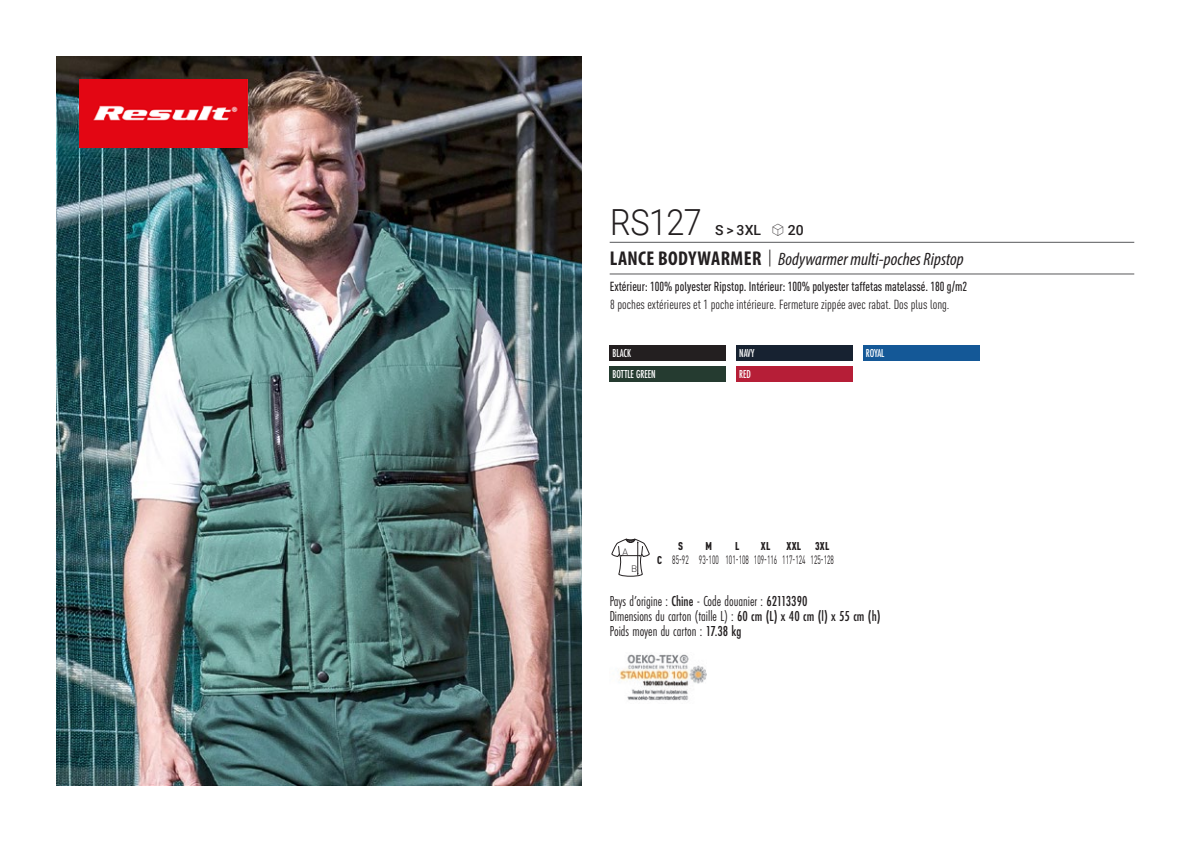
<style>
.page{position:relative;width:1191px;height:842px;background:#fff}
.page>*{position:absolute;margin:0;border:0;box-sizing:border-box;transform-origin:0 0}
.t1{font:300 36px "Roboto";letter-spacing:-.015em;color:#231f20;scale:.9 1}
.t2{font:italic 18px "Myriad Variable Concept";color:#231f20}
.t3{font:15px "Futura PT Cond";color:#231f20;scale:.95 1}
.t4{font:500 14px "Roboto";color:#231f20}
.grammage_2020{font:500 condensed 13px "DIN Pro";color:#231f20;scale:.95 1}
.t5{font:condensed 13px "DIN Pro";color:#231f20}
._88_tailles_tab_maig{font:12px "DIN Pro";color:#231f20;scale:.55 1}
.Coloris_nuancier_bla{font:500 12px "Futura PT Cond";letter-spacing:-.01em;color:#fff;scale:.9 1}
._88_tailles_tab_maig-2{font:900 condensed 11.2px "DIN Pro";letter-spacing:.02em;color:#231f20;scale:.95 1}
.t6{font:300 9.2px "DIN";color:#231f20}
.s1{font-family:"Linotype Shapeshifter";font-weight:400;font-size:16px}
.s2{font-family:"Myriad Pro";font-weight:700;font-style:normal;font-stretch:condensed;font-size:20px}
.s3{font-family:"Roboto Condensed";font-weight:300;font-style:normal;font-size:20px}
.s4{font-weight:900;font-stretch:condensed;font-size:11.2px}
.s5{font-weight:500}
</style>
<div class="page">
<img style="left:57px;top:57px;width:524px;height:728px">
<img style="left:79px;top:79px;width:169px;height:68px">
<div style="left:609px;top:345px;width:117px;height:16px;background:#231f20"></div>
<div style="left:609px;top:367px;width:117px;height:15px;background:#253b30"></div>
<div style="left:736px;top:345px;width:116px;height:16px;background:#172231"></div>
<div style="left:736px;top:367px;width:116px;height:15px;background:#b61e37"></div>
<div style="left:863px;top:345px;width:116px;height:16px;background:#145897"></div>
<svg style="left:611px;top:539px;width:38px;height:37px"></svg>
<img style="left:619px;top:654px;width:87px;height:47px">
<hr style="left:609px;top:242px;width:525px;height:1px;background:#57585a">
<hr style="left:609px;top:274px;width:525px;height:1px;background:#57585a">
<p class="t1" style="left:610px;top:197px;width:103px">RS127</p>
<p class="t4" style="left:715px;top:220px;width:90px">S &gt; 3XL <span class="s1">S</span> 20</p>
<p class="t2" style="left:610px;top:249px;width:355px"><span class="s2">LANCE BODYWARMER</span> <span class="s3">|</span> Bodywarmer multi-poches Ripstop</p>
<p class="grammage_2020" style="left:609px;top:277px;width:378px">Extérieur: 100% polyester Ripstop. Intérieur: 100% polyester taffetas matelassé. 180 g/m2</p>
<p class="t5" style="left:610px;top:295px;width:341px">8 poches extérieures et 1 poche intérieure. Fermeture zippée avec rabat. Dos plus long.</p>
<p class="Coloris_nuancier_bla" style="left:612px;top:346px;width:22px">BLACK</p>
<p class="Coloris_nuancier_bla" style="left:612px;top:367px;width:49px">BOTTLE GREEN</p>
<p class="Coloris_nuancier_bla" style="left:739px;top:346px;width:18px">NAVY</p>
<p class="Coloris_nuancier_bla" style="left:739px;top:367px;width:15px">RED</p>
<p class="Coloris_nuancier_bla" style="left:866px;top:346px;width:22px">ROYAL</p>
<p class="t6" style="left:622px;top:546px;width:7px">A</p>
<p class="t6" style="left:631px;top:563px;width:8px">B</p>
<p class="_88_tailles_tab_maig-2" style="left:678px;top:538px;width:7px">S</p>
<p class="_88_tailles_tab_maig-2" style="left:705px;top:538px;width:8px">M</p>
<p class="_88_tailles_tab_maig-2" style="left:735px;top:538px;width:6px">L</p>
<p class="_88_tailles_tab_maig-2" style="left:761px;top:538px;width:12px">XL</p>
<p class="_88_tailles_tab_maig-2" style="left:786px;top:538px;width:46px">XXL 3XL</p>
<p class="_88_tailles_tab_maig" style="left:657px;top:550px;width:323px"><span class="s4">C</span> 85-92 93-100 101-108 109-116 117-124 125-128</p>
<p class="t3" style="left:609px;top:592px;width:210px">Pays d’origine : <span class="s5">Chine</span> - Code douanier : <span class="s5">62113390</span></p>
<p class="t3" style="left:609px;top:607px;width:287px">Dimensions du carton (taille L) : <span class="s5">60 cm (L) x 40 cm (l) x 55 cm (h)</span></p>
<p class="t3" style="left:609px;top:622px;width:140px">Poids moyen du carton : <span class="s5">17.38 kg</span></p>
</div>
